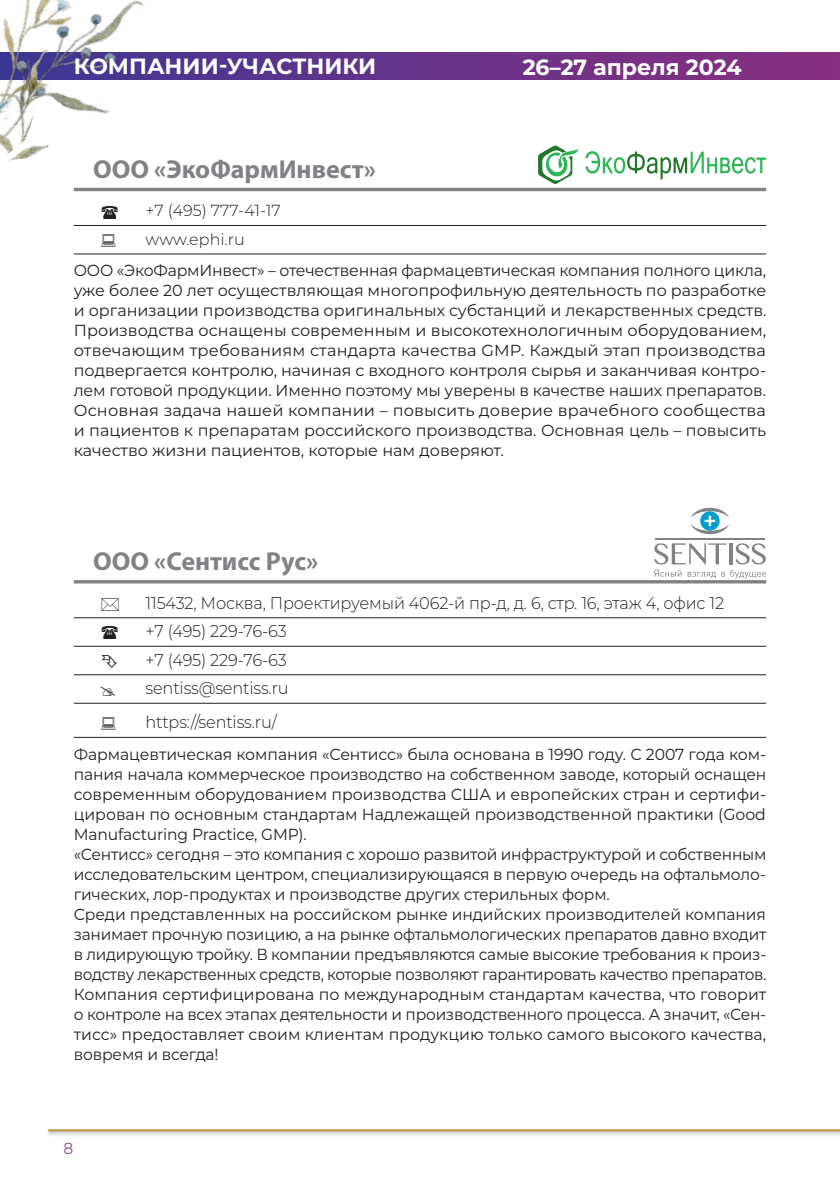
<style>
.page{position:relative;width:840px;height:1191px;background:#fff}
.page>*{position:absolute;margin:0;border:0;box-sizing:border-box;transform-origin:0 0}
.t1{font:700 26px "Myriad Pro";color:#808285}
.t2{font:700 22px "Montserrat";color:#fff}
.t3{font:300 17px/28.4px "Montserrat";letter-spacing:-.01em;color:#231f20;scale:.95 1}
.t4{font:16px/20px "Montserrat";letter-spacing:-.01em;color:#231f20;text-align:justify}
.t5{font:300 16px/28.4px "Montserrat";color:#231f20}
.t6{font:16px "Montserrat";color:#914893}
</style>
<div class="page">
<svg style="left:192px;top:53px;width:647px;height:27px;background:#6c3286"></svg>
<div style="left:45px;top:1126px;width:794px;height:10px;background:#231f20;opacity:.45"></div>
<hr style="left:48px;top:1129px;width:791px;height:2px;background:#fff">
<img style="left:0;top:0;width:192px;height:161px">
<hr style="left:74px;top:188px;width:691px;height:3px;background:#808285">
<hr style="left:74px;top:225px;width:691px;height:1px;background:#231f20">
<hr style="left:74px;top:254px;width:691px;height:1px;background:#231f20">
<svg style="left:538px;top:146px;width:40px;height:38px"></svg>
<svg style="left:585px;top:151px;width:180px;height:28px"></svg>
<hr style="left:74px;top:580px;width:691px;height:3px;background:#808285">
<hr style="left:74px;top:617px;width:691px;height:1px;background:#231f20">
<hr style="left:74px;top:646px;width:691px;height:1px;background:#231f20">
<hr style="left:74px;top:674px;width:691px;height:1px;background:#231f20">
<hr style="left:74px;top:703px;width:691px;height:1px;background:#231f20">
<hr style="left:74px;top:737px;width:691px;height:1px;background:#231f20">
<svg style="left:690px;top:508px;width:39px;height:26px"></svg>
<svg style="left:654px;top:543px;width:71px;height:21px"></svg>
<hr style="left:729px;top:543px;width:3px;height:21px;background:#808285">
<svg style="left:735px;top:543px;width:30px;height:21px"></svg>
<hr style="left:654px;top:538px;width:110px;height:1px;background:#808285">
<svg style="left:654px;top:570px;width:27px;height:6px"></svg>
<svg style="left:687px;top:572px;width:28px;height:6px"></svg>
<svg style="left:730px;top:570px;width:35px;height:8px"></svg>
<h2 class="t2" style="left:74px;top:51px;width:304px">компании-участники</h2>
<h2 class="t2" style="left:522px;top:52px;width:220px">26–27 апреля 2024</h2>
<h1 class="t1" style="left:93px;top:152px;width:284px">ООО «ЭкоФармИнвест»</h1>
<p class="t5" style="left:145px;top:196px;width:137px">+7 (495) 777-41-17 www.ephi.ru</p>
<p class="t4" style="left:74px;top:260px;width:693px">ООО «ЭкоФармИнвест» – отечественная фармацевтическая компания полного цикла, уже более 20 лет осуществляющая многопрофильную деятельность по разработке и организации производства оригинальных субстанций и лекарственных средств.<br>Производства оснащены современным и высокотехнологичным оборудованием, отвечающим требованиям стандарта качества GMP. Каждый этап производства подвергается контролю, начиная с входного контроля сырья и заканчивая контро&shy;лем готовой продукции. Именно поэтому мы уверены в качестве наших препаратов.<br>Основная задача нашей компании – повысить доверие врачебного сообщества и пациентов к препаратам российского производства. Основная цель – повысить качество жизни пациентов, которые нам доверяют.</p>
<h1 class="t1" style="left:93px;top:545px;width:227px">ООО «Сентисс Рус»</h1>
<p class="t3" style="left:145px;top:588px;width:610px">115432, Москва, Проектируемый 4062-й пр-д, д. 6, стр. 16, этаж 4, офис 12 +7 (495) 229-76-63<br>+7 (495) 229-76-63<br>sentiss@sentiss.ru</p>
<p class="t3" style="left:145px;top:707px;width:140px">https://sentiss.ru/</p>
<p class="t4" style="left:74px;top:743px;width:693px;text-align:left">Фармацевтическая компания «Сентисс» была основана в 1990 году. С 2007 года ком&shy;пания начала коммерческое производство на собственном заводе, который оснащен современным оборудованием производства США и европейских стран и сертифи&shy;цирован по основным стандартам Надлежащей производственной практики (Good Manufacturing Practice, GMP).<br>«Сентисс» сегодня – это компания с хорошо развитой инфраструктурой и собственным исследовательским центром, специализирующаяся в первую очередь на офтальмоло&shy;гических, лор-продуктах и производстве других стерильных форм.<br>Среди представленных на российском рынке индийских производителей компания занимает прочную позицию, а на рынке офтальмологических препаратов давно входит в лидирующую тройку. В компании предъявляются самые высокие требования к произ&shy;водству лекарственных средств, которые позволяют гарантировать качество препаратов.<br>Компания сертифицирована по международным стандартам качества, что говорит о контроле на всех этапах деятельности и производственного процесса. А значит, «Сен&shy;тисс» предоставляет своим клиентам продукцию только самого высокого качества, вовремя и всегда!</p>
<p class="t6" style="left:63px;top:1137px;width:11px">8</p>
</div>
